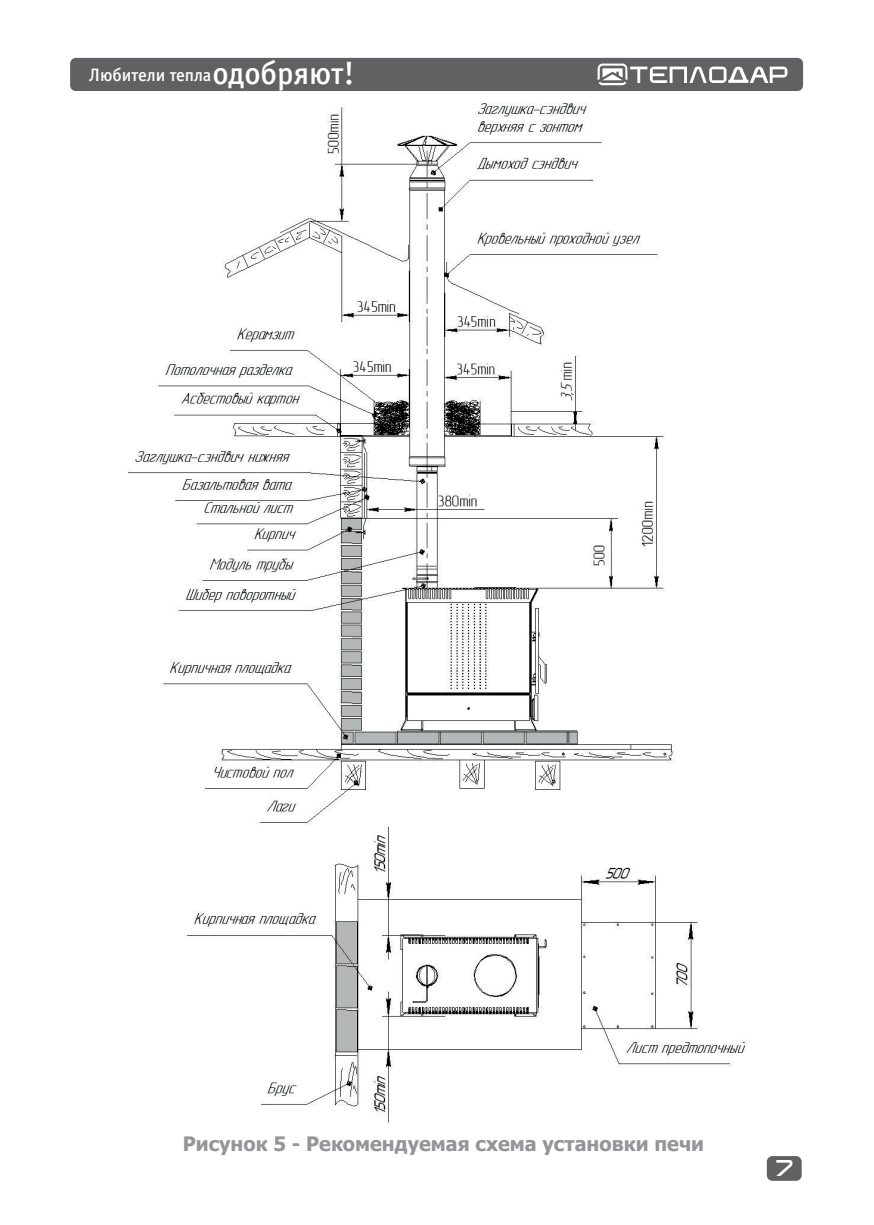
<style>
.page{position:relative;width:874px;height:1225px;background:#fff}
.page>*{position:absolute;margin:0;border:0;box-sizing:border-box;transform-origin:0 0}
.t1{font:700 19.8px "Tahoma";color:#939598}
.t2{font:18px "Officina Sans Medium C";letter-spacing:-.005em;color:#fff}
.t3{font:16px "teplodar";color:#fff}
.s1{font-size:32px}
</style>
<div class="page">
<div style="left:766px;top:1156px;width:35px;height:24px;background:#616164;border-radius:6px"></div>
<div style="left:70px;top:58px;width:732px;height:33px;background:#616164;border-radius:6px"></div>
<svg style="left:597px;top:63px;width:190px;height:22px"></svg>
<img style="left:127px;top:102px;width:619px;height:1020px">
<p class="t2" style="left:89px;top:65px;width:267px">Любители тепла<span class="s1">одобряют!</span></p>
<p class="t1" style="left:183px;top:1130px;width:522px">Рисунок 5 - Рекомендуемая схема установки печи</p>
<p class="t3" style="left:776px;top:1161px;width:18px">7</p>
</div>
